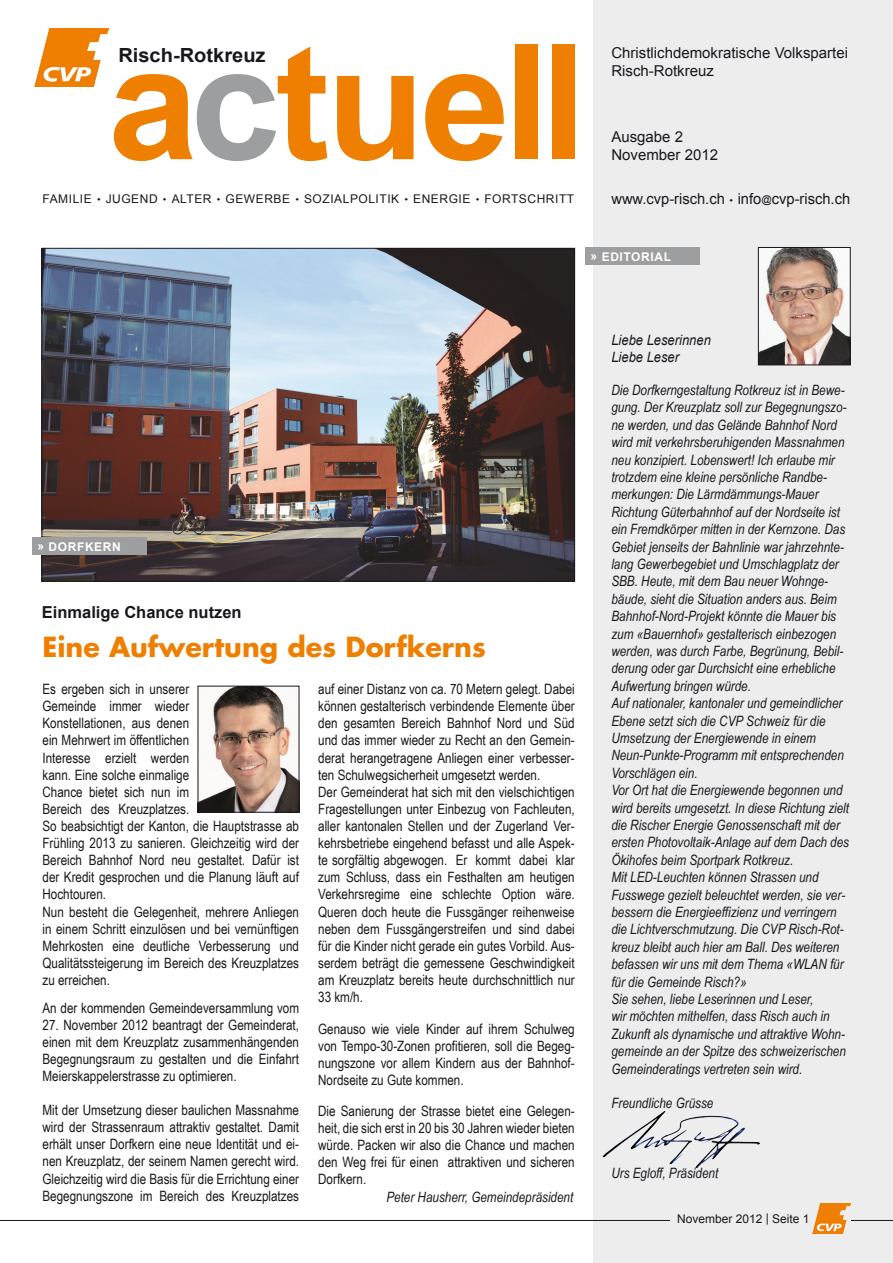
<style>
.page{position:relative;width:893px;height:1263px;background:#fff}
.page>*{position:absolute;margin:0;border:0;box-sizing:border-box;transform-origin:0 0}
.t1{font:700 160.5px "Arial";letter-spacing:-.035em;color:#ee7f00}
.t2{font:700 27px "Futura";color:#ee7f00}
.t3{font:700 19.5px "Arial";color:#1a171c}
.t4{font:700 16.5px "Arial";color:#1a171c}
.t5{font:15px/18px "Arial";color:#1a171c}
.t6{font:14.25px/17.1px "Arial Narrow";color:#1a171c;text-align:justify}
.t7{font:italic 14.25px/17.4px "Arial Narrow";color:#1a171c}
.t8{font:italic 14.25px/17.1px "Arial";color:#1a171c;scale:.91 1}
.t9{font:12px "Arial";letter-spacing:.045em;color:#1a171c}
.t10{font:700 12px "Arial";letter-spacing:.05em;color:#fff}
.t11{font:12px "Arial";color:#1a171c}
.s1{color:#9d9ea0}
.s2{font-size:10.5px}
</style>
<div class="page">
<img style="left:44px;top:250px;width:529px;height:329px">
<img style="left:35px;top:28px;width:73px;height:59px">
<div style="left:594px;top:0;width:299px;height:1263px;background:#ededee"></div>
<div style="left:585px;top:248px;width:115px;height:17px;background:#9d9ea0"></div>
<img style="left:760px;top:249px;width:88px;height:114px">
<div style="left:758px;top:247px;width:92px;height:118px;border:1px solid #1a171c"></div>
<hr style="left:0;top:1220px;width:893px;height:1px;background:#1a171c">
<div style="left:670px;top:1214px;width:180px;height:19px;background:#ededee"></div>
<img style="left:813px;top:1203px;width:38px;height:30px">
<div style="left:32px;top:537px;width:115px;height:17px;background:#9d9ea0"></div>
<img style="left:602px;top:1111px;width:158px;height:57px">
<img style="left:200px;top:688px;width:97px;height:122px">
<div style="left:198px;top:686px;width:101px;height:126px;border:1px solid #1a171c"></div>
<h1 class="t1" style="left:108px;top:13px;width:479px">a<span class="s1">c</span>tuell</h1>
<h3 class="t3" style="left:118px;top:45px;width:149px">Risch-Rotkreuz</h3>
<p class="t9" style="left:43px;top:191px;width:533px">FAMILIE JUGEND ALTER GEWERBE SOZIALPOLITIK ENERGIE FORTSCHRITT</p>
<p class="t5" style="left:611px;top:44px;width:238px">Christlichdemokratische Volkspartei<br>Risch-Rotkreuz</p>
<p class="t5" style="left:611px;top:128px;width:108px">Ausgabe 2<br>November 2012</p>
<p class="t5" style="left:611px;top:190px;width:240px">www.cvp-risch.ch info<span class="s2">@</span>cvp-risch.ch</p>
<p class="t10" style="left:591px;top:250px;width:82px">» EDITORIAL</p>
<p class="t10" style="left:37px;top:540px;width:85px">» DORFKERN</p>
<p class="t4" style="left:42px;top:603px;width:201px">Einmalige Chance nutzen</p>
<h2 class="t2" style="left:43px;top:628px;width:445px">Eine Aufwertung des Dorfkerns</h2>
<p class="t6" style="left:43px;top:680px;width:258px;text-align:left">Es ergeben sich in unserer<br>Gemeinde immer wieder<br>Konstellationen, aus denen<br>ein Mehrwert im öffentlichen<br>Interesse erzielt werden<br>kann. Eine solche einmalige<br>Chance bietet sich nun im<br>Bereich des Kreuzplatzes.<br>So beabsichtigt der Kanton, die Hauptstrasse ab Frühling 2013 zu sanieren. Gleichzeitig wird der Bereich Bahnhof Nord neu gestaltet. Dafür ist der Kredit gesprochen und die Planung läuft auf Hochtouren.<br>Nun besteht die Gelegenheit, mehrere Anliegen in einem Schritt einzulösen und bei vernünftigen Mehrkosten eine deutliche Verbesserung und Qualitätssteigerung im Bereich des Kreuzplatzes zu erreichen.</p>
<p class="t6" style="left:43px;top:999px;width:258px">An der kommenden Gemeindeversammlung vom</p>
<p class="t6" style="left:43px;top:1016px;width:258px">27. November 2012 beantragt der Gemeinderat, einen mit dem Kreuzplatz zusammenhängenden Begegnungsraum zu gestalten und die Einfahrt Meierskappelerstrasse zu optimieren.</p>
<p class="t6" style="left:43px;top:1101px;width:258px">Mit der Umsetzung dieser baulichen Massnahme wird der Strassenraum attraktiv gestaltet. Damit erhält unser Dorfkern eine neue Identität und ei&shy;nen Kreuzplatz, der seinem Namen gerecht wird.<br>Gleichzeitig wird die Basis für die Errichtung einer Begegnungszone im Bereich des Kreuzplatzes</p>
<p class="t6" style="left:318px;top:680px;width:258px;text-align:left">auf einer Distanz von ca. 70 Metern gelegt. Dabei können gestalterisch verbindende Elemente über den gesamten Bereich Bahnhof Nord und Süd und das immer wieder zu Recht an den Gemein&shy;derat herangetragene Anliegen einer verbesser&shy;ten Schulwegsicherheit umgesetzt werden.<br>Der Gemeinderat hat sich mit den vielschichtigen Fragestellungen unter Einbezug von Fachleuten, aller kantonalen Stellen und der Zugerland Ver&shy;kehrsbetriebe eingehend befasst und alle Aspek&shy;te sorgfältig abgewogen. Er kommt dabei klar zum Schluss, dass ein Festhalten am heutigen Verkehrsregime eine schlechte Option wäre.<br>Queren doch heute die Fussgänger reihenweise neben dem Fussgängerstreifen und sind dabei für die Kinder nicht gerade ein gutes Vorbild. Aus&shy;serdem beträgt die gemessene Geschwindigkeit am Kreuzplatz bereits heute durchschnittlich nur 33 km/h.</p>
<p class="t6" style="left:318px;top:1020px;width:258px">Genauso wie viele Kinder auf ihrem Schulweg von Tempo-30-Zonen profitieren, soll die Begeg&shy;nungszone vor allem Kindern aus der Bahnhof-Nordseite zu Gute kommen.</p>
<p class="t6" style="left:318px;top:1102px;width:258px">Die Sanierung der Strasse bietet eine Gelegen&shy;heit, die sich erst in 20 bis 30 Jahren wieder bieten würde. Packen wir also die Chance und machen den Weg frei für einen attraktiven und sicheren Dorfkern.</p>
<p class="t7" style="left:386px;top:1188px;width:188px">Peter Hausherr, Gemeindepräsident</p>
<p class="t8" style="left:611px;top:332px;width:111px">Liebe Leserinnen<br>Liebe Leser</p>
<p class="t7" style="left:611px;top:381px;width:239px">Die Dorfkerngestaltung Rotkreuz ist in Bewe&shy;gung. Der Kreuzplatz soll zur Begegnungszo&shy;ne werden, und das Gelände Bahnhof Nord wird mit verkehrsberuhigenden Massnahmen neu konzipiert. Lobenswert! Ich erlaube mir trotzdem eine kleine persönliche Randbe&shy;merkungen: Die Lärmdämmungs-Mauer Richtung Güterbahnhof auf der Nordseite ist ein Fremdkörper mitten in der Kernzone. Das Gebiet jenseits der Bahnlinie war jahrzehnte&shy;lang Gewerbegebiet und Umschlagplatz der SBB. Heute, mit dem Bau neuer Wohnge&shy;bäude, sieht die Situation anders aus. Beim Bahnhof-Nord-Projekt könnte die Mauer bis zum «Bauernhof» gestalterisch einbezogen werden, was durch Farbe, Begrünung, Bebil&shy;derung oder gar Durchsicht eine erhebliche Aufwertung bringen würde.<br>Auf nationaler, kantonaler und gemeindlicher Ebene setzt sich die CVP Schweiz für die Umsetzung der Energiewende in einem Neun-Punkte-Programm mit entsprechenden Vorschlägen ein.<br>Vor Ort hat die Energiewende begonnen und wird bereits umgesetzt. In diese Richtung zielt die Rischer Energie Genossenschaft mit der ersten Photovoltaik-Anlage auf dem Dach des Ökihofes beim Sportpark Rotkreuz.<br>Mit LED-Leuchten können Strassen und Fusswege gezielt beleuchtet werden, sie ver&shy;bessern die Energieeffizienz und verringern die Lichtverschmutzung. Die CVP Risch-Rot&shy;kreuz bleibt auch hier am Ball. Des weiteren befassen wir uns mit dem Thema «WLAN für für die Gemeinde Risch?»<br>Sie sehen, liebe Leserinnen und Leser,<br>wir möchten mithelfen, dass Risch auch in Zukunft als dynamische und attraktive Wohn&shy;gemeinde an der Spitze des schweizerischen Gemeinderatings vertreten sein wird.</p>
<p class="t7" style="left:611px;top:1095px;width:103px">Freundliche Grüsse</p>
<p class="t7" style="left:611px;top:1164px;width:108px">Urs Egloff, Präsident</p>
<p class="t11" style="left:677px;top:1211px;width:134px">November 2012 | Seite 1</p>
</div>
